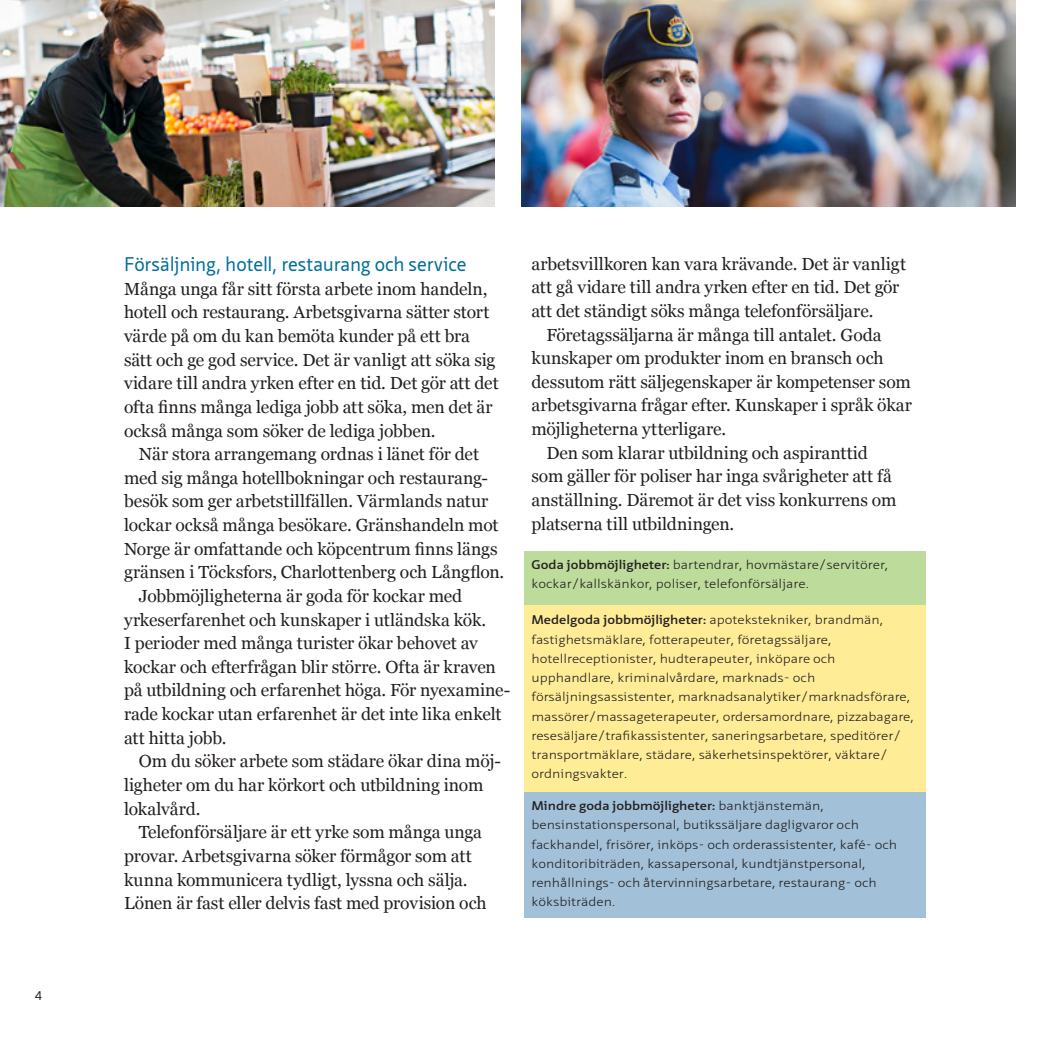
<style>
.page{position:relative;width:1042px;height:1042px;background:#fff}
.page>*{position:absolute;margin:0;border:0;box-sizing:border-box;transform-origin:0 0}
.Brödtext{font:19.25px "Neue Sans Pro";letter-spacing:-.005em;color:#006d99}
.Brödtext-2{font:17.5px/23.6px "Georgia";letter-spacing:-.005em;color:#231f20}
.Brödtext-3{font:300 12.25px/19.2px "Neue Sans Pro";color:#231f20;scale:1.17 1}
.t1{font:12.25px "Neue Sans Pro";color:#231f20}
.s1{font-weight:600}
</style>
<div class="page">
<img style="left:0;top:0;width:495px;height:207px">
<img style="left:521px;top:0;width:495px;height:207px">
<div style="left:524px;top:551px;width:401px;height:55px;background:#bddc9b"></div>
<div style="left:524px;top:791px;width:401px;height:126px;background:#a2c1d8"></div>
<div style="left:524px;top:605px;width:401px;height:186px;background:#ffec96"></div>
<p class="t1" style="left:35px;top:988px;width:9px">4</p>
<p class="Brödtext" style="left:124px;top:252px;width:344px">Försäljning, hotell, restaurang och service</p>
<p class="Brödtext-2" style="left:124px;top:277px;width:376px">Många unga får sitt första arbete inom handeln, hotell och restaurang. Arbetsgivarna sätter stort värde på om du kan bemöta kunder på ett bra sätt och ge god service. Det är vanligt att söka sig vidare till andra yrken efter en tid. Det gör att det ofta finns många lediga jobb att söka, men det är också många som söker de lediga jobben.</p>
<p class="Brödtext-2" style="left:124px;top:443px;width:382px;text-indent:15px">När stora arrangemang ordnas i länet för det med sig många hotellbokningar och restaurang&shy;besök som ger arbetstillfällen. Värmlands natur lockar också många besökare. Gränshandeln mot Norge är omfattande och köpcentrum finns längs gränsen i Töcksfors, Charlottenberg och Långflon.</p>
<p class="Brödtext-2" style="left:124px;top:584px;width:388px;text-indent:15px">Jobbmöjligheterna är goda för kockar med yrkeserfarenhet och kunskaper i utländska kök.<br>I perioder med många turister ökar behovet av kockar och efterfrågan blir större. Ofta är kraven på utbildning och erfarenhet höga. För nyexamine&shy;rade kockar utan erfarenhet är det inte lika enkelt att hitta jobb.</p>
<p class="Brödtext-2" style="left:124px;top:750px;width:378px;text-indent:15px">Om du söker arbete som städare ökar dina möj&shy;ligheter om du har körkort och utbildning inom lokalvård.</p>
<p class="Brödtext-2" style="left:124px;top:821px;width:364px;text-indent:15px">Telefonförsäljare är ett yrke som många unga provar. Arbetsgivarna söker förmågor som att kunna kommunicera tydligt, lyssna och sälja.<br>Lönen är fast eller delvis fast med provision och</p>
<p class="Brödtext-2" style="left:531px;top:252px;width:376px">arbetsvillkoren kan vara krävande. Det är vanligt att gå vidare till andra yrken efter en tid. Det gör att det ständigt söks många telefonförsäljare.</p>
<p class="Brödtext-2" style="left:531px;top:323px;width:382px;text-indent:15px">Företagssäljarna är många till antalet. Goda kunskaper om produkter inom en bransch och dessutom rätt säljegenskaper är kompetenser som arbetsgivarna frågar efter. Kunskaper i språk ökar möjligheterna ytterligare.</p>
<p class="Brödtext-2" style="left:531px;top:441px;width:366px;text-indent:15px">Den som klarar utbildning och aspiranttid som gäller för poliser har inga svårigheter att få anställning. Däremot är det viss konkurrens om platserna till utbildningen.</p>
<p class="Brödtext-3" style="left:531px;top:555px;width:307px"><span class="s1">Goda jobbmöjligheter:</span> bartendrar, hovmästare/servitörer, kockar/kallskänkor, poliser, telefonförsäljare.</p>
<p class="Brödtext-3" style="left:531px;top:610px;width:329px"><span class="s1">Medelgoda jobbmöjligheter:</span> apotekstekniker, brandmän, fastighetsmäklare, fotterapeuter, företagssäljare, hotellreceptionister, hudterapeuter, inköpare och upphandlare, kriminalvårdare, marknads- och försäljningsassistenter, marknadsanalytiker/marknadsförare, massörer/massageterapeuter, ordersamordnare, pizzabagare, resesäljare/trafikassistenter, saneringsarbetare, speditörer/ transportmäklare, städare, säkerhetsinspektörer, väktare/ ordningsvakter.</p>
<p class="Brödtext-3" style="left:531px;top:796px;width:314px"><span class="s1">Mindre goda jobbmöjligheter:</span> banktjänstemän, bensinstationspersonal, butikssäljare dagligvaror och fackhandel, frisörer, inköps- och orderassistenter, kafé- och konditoribiträden, kassapersonal, kundtjänstpersonal, renhållnings- och återvinningsarbetare, restaurang- och köksbiträden.</p>
</div>
